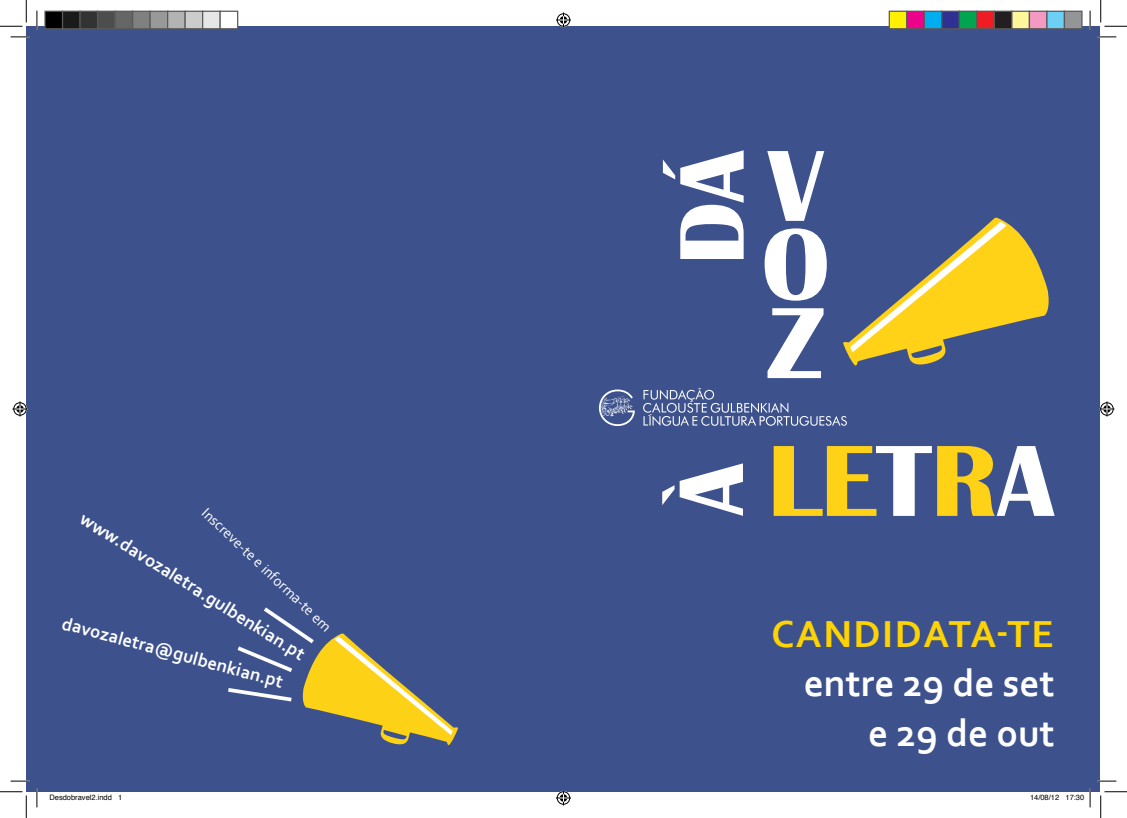
<style>
.page{position:relative;width:1127px;height:818px;background:#fff}
.page>*{position:absolute;margin:0;border:0;box-sizing:border-box;transform-origin:0 0}
.Paragraph_Style_1{font:700 39.38px "Corbel";color:#fff}
.Paragraph_Style_1-2{font:700 39.38px "Corbel";letter-spacing:.04em;color:#fed304}
.Paragraph_Style_1-3{font:700 18.75px "Corbel";color:#fff}
.Paragraph_Style_1-4{font:15px "Corbel";color:#fff}
.t1{font:7.5px "Helvetica";color:#000}
</style>
<div class="page">
<div style="left:26px;top:26px;width:1073px;height:766px;background:#3d528d"></div>
<svg style="left:843px;top:218px;width:205px;height:148px"></svg>
<svg style="left:643px;top:388px;width:203px;height:38px"></svg>
<svg style="left:599px;top:389px;width:35px;height:37px"></svg>
<svg style="left:773px;top:446px;width:281px;height:70px"></svg>
<svg style="left:662px;top:463px;width:80px;height:53px"></svg>
<svg style="left:662px;top:150px;width:81px;height:109px"></svg>
<svg style="left:767px;top:151px;width:57px;height:70px"></svg>
<svg style="left:764px;top:228px;width:62px;height:73px"></svg>
<svg style="left:767px;top:308px;width:56px;height:70px"></svg>
<svg style="left:228px;top:607px;width:230px;height:139px"></svg>
<svg style="left:11px;top:36px;width:18px;height:2px"></svg>
<svg style="left:1097px;top:36px;width:18px;height:2px"></svg>
<svg style="left:11px;top:780px;width:18px;height:2px"></svg>
<svg style="left:1097px;top:780px;width:18px;height:2px"></svg>
<svg style="left:36px;top:11px;width:2px;height:18px"></svg>
<svg style="left:36px;top:788px;width:2px;height:19px"></svg>
<svg style="left:1089px;top:11px;width:1px;height:18px"></svg>
<svg style="left:0;top:0;width:27px;height:27px"></svg>
<svg style="left:0;top:791px;width:27px;height:27px"></svg>
<svg style="left:1100px;top:0;width:26px;height:27px"></svg>
<svg style="left:1100px;top:791px;width:26px;height:27px"></svg>
<svg style="left:556px;top:13px;width:15px;height:15px"></svg>
<svg style="left:556px;top:790px;width:15px;height:15px"></svg>
<svg style="left:13px;top:401px;width:15px;height:15px"></svg>
<svg style="left:1099px;top:401px;width:15px;height:15px"></svg>
<div style="left:45px;top:11px;width:18px;height:18px;background:#000"></div>
<div style="left:44px;top:11px;width:19px;height:18px;border:1px solid #595959"></div>
<div style="left:63px;top:11px;width:17px;height:18px;background:#1a1a1a"></div>
<div style="left:62px;top:11px;width:19px;height:18px;border:1px solid #595959"></div>
<div style="left:80px;top:11px;width:18px;height:18px;background:#333"></div>
<div style="left:79px;top:11px;width:19px;height:18px;border:1px solid #595959"></div>
<div style="left:98px;top:11px;width:17px;height:18px;background:#4d4d4d"></div>
<div style="left:97px;top:11px;width:19px;height:18px;border:1px solid #595959"></div>
<div style="left:115px;top:11px;width:18px;height:18px;background:#666"></div>
<div style="left:114px;top:11px;width:19px;height:18px;border:1px solid #595959"></div>
<div style="left:133px;top:11px;width:17px;height:18px;background:#808080"></div>
<div style="left:132px;top:11px;width:19px;height:18px;border:1px solid #595959"></div>
<div style="left:150px;top:11px;width:18px;height:18px;background:#999"></div>
<div style="left:149px;top:11px;width:19px;height:18px;border:1px solid #595959"></div>
<div style="left:168px;top:11px;width:17px;height:18px;background:#b3b3b3"></div>
<div style="left:167px;top:11px;width:19px;height:18px;border:1px solid #595959"></div>
<div style="left:185px;top:11px;width:18px;height:18px;background:#ccc"></div>
<div style="left:184px;top:11px;width:19px;height:18px;border:1px solid #595959"></div>
<div style="left:203px;top:11px;width:17px;height:18px;background:#e6e6e6"></div>
<div style="left:202px;top:11px;width:19px;height:18px;border:1px solid #595959"></div>
<div style="left:220px;top:11px;width:18px;height:18px;background:#fff"></div>
<div style="left:219px;top:11px;width:19px;height:18px;border:1px solid #595959"></div>
<div style="left:889px;top:11px;width:17px;height:18px;background:#fff101"></div>
<div style="left:888px;top:11px;width:19px;height:18px;border:1px solid #595959"></div>
<div style="left:906px;top:11px;width:18px;height:18px;background:#ed028c"></div>
<div style="left:905px;top:11px;width:19px;height:18px;border:1px solid #595959"></div>
<div style="left:924px;top:11px;width:17px;height:18px;background:#00aeef"></div>
<div style="left:923px;top:11px;width:19px;height:18px;border:1px solid #595959"></div>
<div style="left:941px;top:11px;width:18px;height:18px;background:#2e3092"></div>
<div style="left:940px;top:11px;width:19px;height:18px;border:1px solid #595959"></div>
<div style="left:959px;top:11px;width:17px;height:18px;background:#00a54f"></div>
<div style="left:958px;top:11px;width:19px;height:18px;border:1px solid #595959"></div>
<div style="left:976px;top:11px;width:18px;height:18px;background:#ee1d23"></div>
<div style="left:975px;top:11px;width:19px;height:18px;border:1px solid #595959"></div>
<div style="left:994px;top:11px;width:17px;height:18px;background:#231f20"></div>
<div style="left:993px;top:11px;width:19px;height:18px;border:1px solid #595959"></div>
<div style="left:1011px;top:11px;width:18px;height:18px;background:#fff79a"></div>
<div style="left:1010px;top:11px;width:19px;height:18px;border:1px solid #595959"></div>
<div style="left:1029px;top:11px;width:17px;height:18px;background:#f499c2"></div>
<div style="left:1028px;top:11px;width:19px;height:18px;border:1px solid #595959"></div>
<div style="left:1046px;top:11px;width:18px;height:18px;background:#6bcff6"></div>
<div style="left:1045px;top:11px;width:19px;height:18px;border:1px solid #595959"></div>
<div style="left:1064px;top:11px;width:17px;height:18px;background:#939598"></div>
<div style="left:1063px;top:11px;width:19px;height:18px;border:1px solid #595959"></div>
<svg style="left:1089px;top:788px;width:1px;height:19px"></svg>
<p class="Paragraph_Style_1-4" style="left:211px;top:503px;width:173px;rotate:44deg">Inscreve-te e informa-te em</p>
<p class="Paragraph_Style_1-3" style="left:88px;top:507px;width:263px;rotate:32deg">www.davozaletra.gulbenkian.pt</p>
<p class="Paragraph_Style_1-3" style="left:65px;top:611px;width:230px;rotate:15deg">davozaletra@gulbenkian.pt</p>
<p class="Paragraph_Style_1-2" style="left:771px;top:610px;width:284px">CANDIDATA-TE</p>
<p class="Paragraph_Style_1" style="left:803px;top:659px;width:252px">entre 29 de set</p>
<p class="Paragraph_Style_1" style="left:868px;top:708px;width:188px">e 29 de out</p>
<p class="t1" style="left:49px;top:791px;width:74px">Desdobravel2.indd 1</p>
<p class="t1" style="left:1029px;top:791px;width:56px">14/08/12 17:30</p>
</div>
